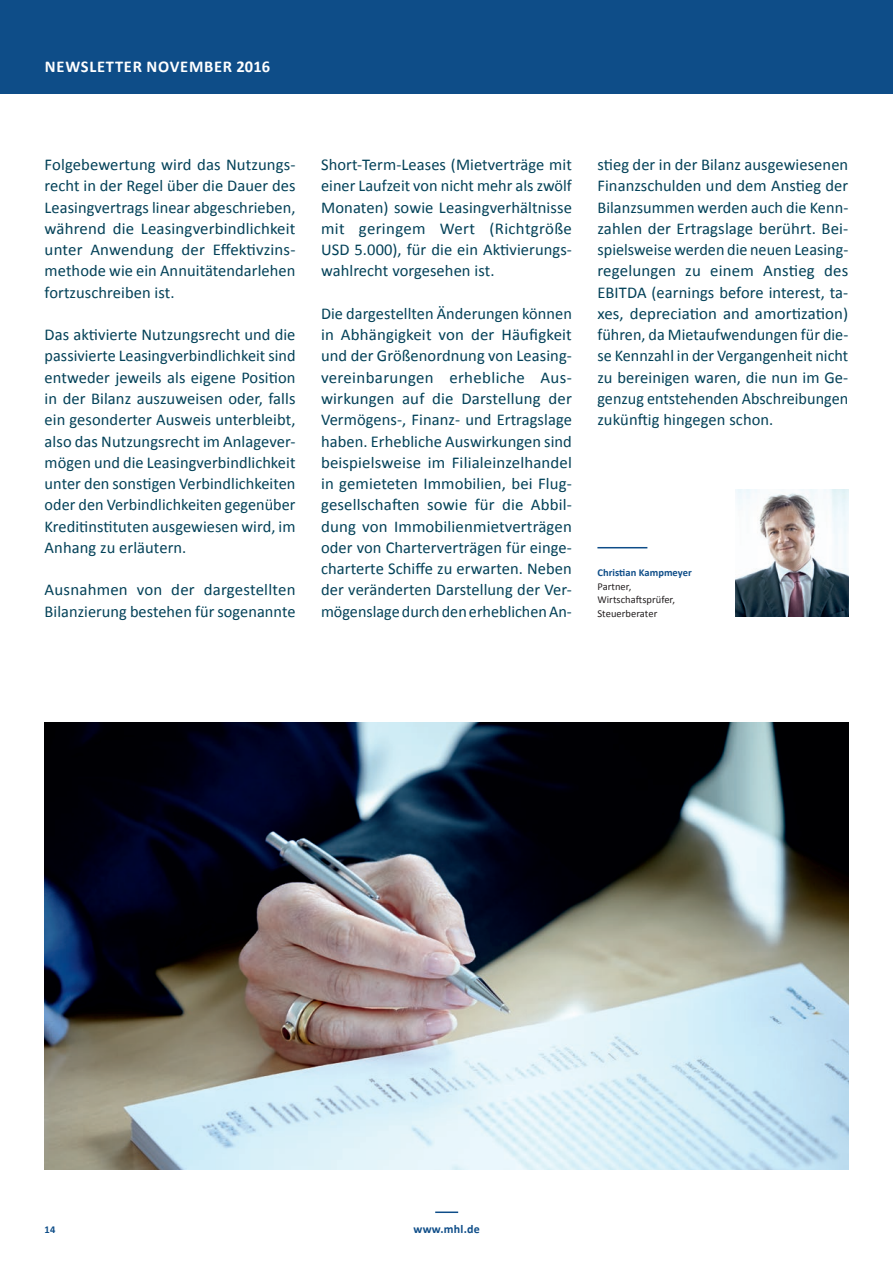
<style>
.page{position:relative;width:893px;height:1263px;background:#fff}
.page>*{position:absolute;margin:0;border:0;box-sizing:border-box;transform-origin:0 0}
.t1{font:16.5px/21.3px "Calibri";letter-spacing:.005em;color:#034158;text-align:justify}
.t2{font:700 16.5px "Calibri";letter-spacing:.045em;color:#fff}
.t3{font:700 12px "Calibri";letter-spacing:.02em;color:#0e4d88}
.t4{font:10.5px/13.5px "Calibri";letter-spacing:.005em;color:#231f20}
.t5{font:700 10.5px "Calibri";letter-spacing:.005em;color:#0e4d88}
</style>
<div class="page">
<div style="left:0;top:0;width:893px;height:94px;background:#0e4d88"></div>
<hr style="left:435px;top:1211px;width:23px;height:2px;background:#0e4d88">
<hr style="left:597px;top:547px;width:50px;height:1px;background:#0e4d88">
<img style="left:736px;top:489px;width:112px;height:128px">
<img style="left:45px;top:723px;width:803px;height:446px">
<p class="t2" style="left:45px;top:56px;width:227px">NEWSLETTER NOVEMBER 2016</p>
<p class="t1" style="left:45px;top:154px;width:252px">Folgebewertung wird das Nutzungs&shy;recht in der Regel über die Dauer des Leasingvertrags linear abgeschrieben, während die Leasingverbindlichkeit unter Anwendung der Effektivzins&shy;methode wie ein Annuitätendarlehen fortzuschreiben ist.</p>
<p class="t1" style="left:45px;top:324px;width:252px">Das aktivierte Nutzungsrecht und die passivierte Leasingverbindlichkeit sind entweder jeweils als eigene Position in der Bilanz auszuweisen oder, falls ein gesonderter Ausweis unterbleibt, also das Nutzungsrecht im Anlagever&shy;mögen und die Leasingverbindlichkeit unter den sonstigen Verbindlichkeiten oder den Verbindlichkeiten gegenüber Kreditinstituten ausgewiesen wird, im Anhang zu erläutern.</p>
<p class="t1" style="left:45px;top:579px;width:252px">Ausnahmen von der dargestellten<br>Bilanzierung bestehen für sogenannte</p>
<p class="t1" style="left:321px;top:154px;width:252px">Short-Term-Leases (Mietverträge mit einer Laufzeit von nicht mehr als zwölf Monaten) sowie Leasingverhältnisse mit geringem Wert (Richtgröße USD 5.000), für die ein Aktivierungs&shy;wahlrecht vorgesehen ist.</p>
<p class="t1" style="left:321px;top:303px;width:252px">Die dargestellten Änderungen können in Abhängigkeit von der Häufigkeit und der Größenordnung von Leasing&shy;vereinbarungen erhebliche Aus&shy;wirkungen auf die Darstellung der Vermögens-, Finanz- und Ertragslage haben. Erhebliche Auswirkungen sind beispielsweise im Filialeinzelhandel in gemieteten Immobilien, bei Flug&shy;gesellschaften sowie für die Abbil&shy;dung von Immobilienmietverträgen oder von Charterverträgen für einge&shy;charterte Schiffe zu erwarten. Neben der veränderten Darstellung der Ver&shy;mögenslagedurchdenerheblichenAn-</p>
<p class="t1" style="left:597px;top:154px;width:252px">stieg der in der Bilanz ausgewiesenen Finanzschulden und dem Anstieg der Bilanzsummen werden auch die Kenn&shy;zahlen der Ertragslage berührt. Bei&shy;spielsweise werden die neuen Leasing&shy;regelungen zu einem Anstieg des EBITDA (earnings before interest, ta&shy;xes, depreciation and amortization) führen, da Mietaufwendungen für die&shy;se Kennzahl in der Vergangenheit nicht zu bereinigen waren, die nun im Ge&shy;genzug entstehenden Abschreibungen zukünftig hingegen schon.</p>
<p class="t5" style="left:597px;top:566px;width:96px">Christian Kampmeyer</p>
<p class="t4" style="left:597px;top:579px;width:79px">Partner,<br>Wirtschaftsprüfer,<br>Steuerberater</p>
<p class="t5" style="left:45px;top:1223px;width:12px">14</p>
<p class="t3" style="left:413px;top:1221px;width:68px">www.mhl.de</p>
</div>
